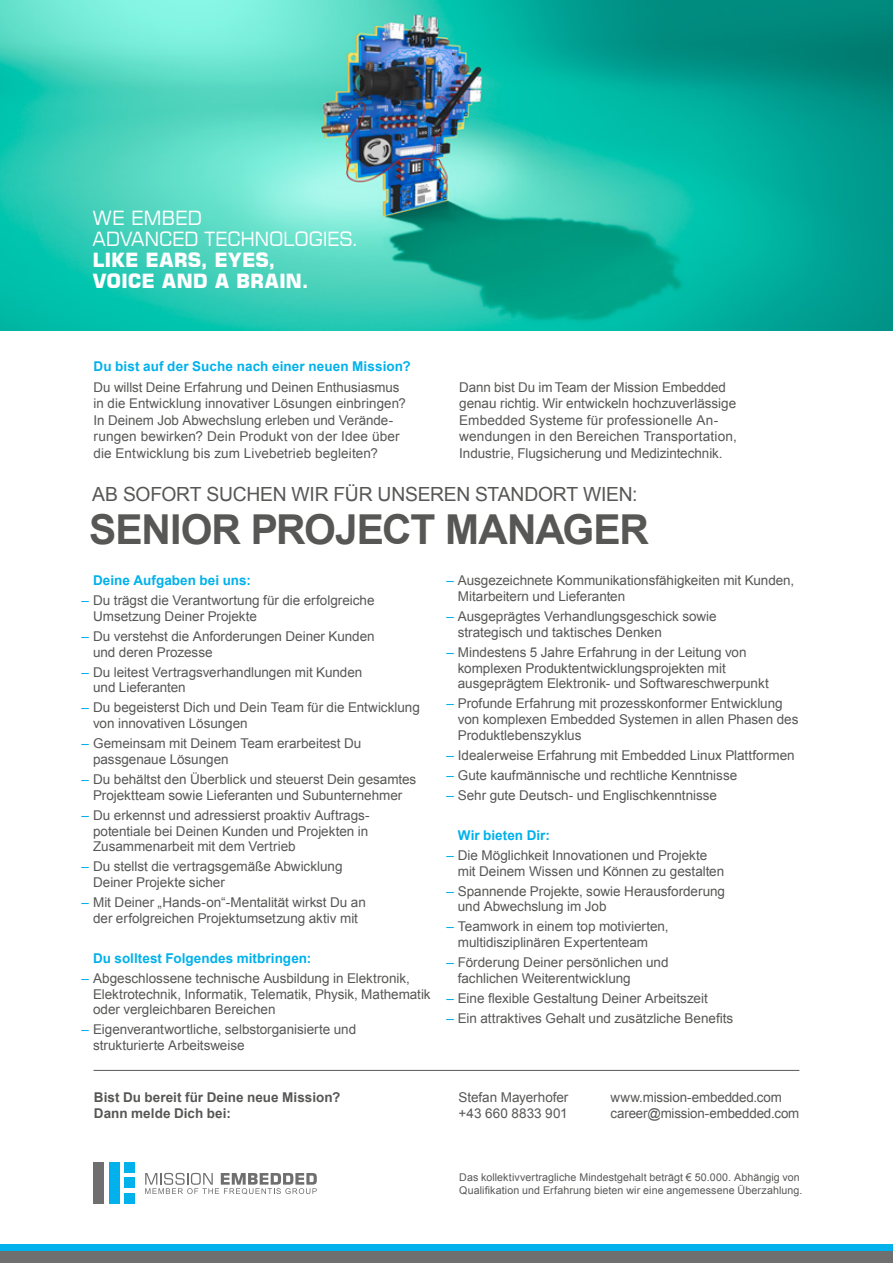
<style>
.page{position:relative;width:893px;height:1263px;background:#fff}
.page>*{position:absolute;margin:0;border:0;box-sizing:border-box;transform-origin:0 0}
.t1{font:700 41.25px "Arial";letter-spacing:-.025em;color:#575756}
.t2{font:19.5px "Arial";letter-spacing:-.015em;color:#575756}
.t3{font:700 19.5px/21px "Square 721 BT";color:#fff}
.t4{font:19.5px/21px "Square 721 BT";letter-spacing:-.01em;color:#fff}
.t5{font:13.65px/16.5px "Arial";letter-spacing:.01em;color:#575756}
.t6{font:13.5px/15.8px "Arial";letter-spacing:-.005em;color:#575756}
.t7{font:700 13.5px "Arial";letter-spacing:.005em;color:#00b1eb}
.t8{font:700 13.5px/16.5px "Arial";letter-spacing:.005em;color:#575756}
.t9{font:13.35px/16.5px "Arial";color:#575756}
.t10{font:10.65px/13.5px "Arial";letter-spacing:.01em;color:#575756}
.s1{color:#00b1eb}
</style>
<div class="page">
<img style="left:0;top:0;width:893px;height:331px">
<svg style="left:145px;top:1173px;width:172px;height:21px"></svg>
<div style="left:94px;top:1162px;width:10px;height:41px;background:#706f6f"></div>
<div style="left:109px;top:1162px;width:10px;height:41px;background:#00b1eb"></div>
<div style="left:124px;top:1162px;width:11px;height:10px;background:#00b1eb"></div>
<div style="left:124px;top:1178px;width:11px;height:10px;background:#00b1eb"></div>
<div style="left:124px;top:1193px;width:11px;height:10px;background:#00b1eb"></div>
<div style="left:0;top:1250px;width:893px;height:13px;background:#706f6f"></div>
<div style="left:0;top:1244px;width:893px;height:6px;background:#00b1eb"></div>
<hr style="left:94px;top:1070px;width:705px;height:1px;background:#575756">
<h2 class="t4" style="left:92px;top:208px;width:268px">WE EMBED<br>ADVANCED TECHNOLOGIES.</h2>
<h2 class="t3" style="left:92px;top:250px;width:218px">LIKE EARS, EYES,<br>VOICE AND A BRAIN.</h2>
<p class="t7" style="left:94px;top:357px;width:319px">Du bist auf der Suche nach einer neuen Mission?</p>
<p class="t9" style="left:94px;top:379px;width:314px">Du willst Deine Erfahrung und Deinen Enthusiasmus in die Entwicklung innovativer Lösungen einbringen?</p>
<p class="t6" style="left:94px;top:412px;width:308px;line-height:16.5px">In Deinem Job Abwechslung erleben und Verände&shy;rungen bewirken? Dein Produkt von der Idee über die Entwicklung bis zum Livebetrieb begleiten?</p>
<p class="t6" style="left:459px;top:379px;width:279px;line-height:16.5px">Dann bist Du im Team der Mission Embedded genau richtig. Wir entwickeln hochzuverlässige</p>
<p class="t5" style="left:459px;top:412px;width:279px">Embedded Systeme für professionelle An&shy;wendungen in den Bereichen Transportation,<br>Industrie, Flugsicherung und Medizintechnik.</p>
<h2 class="t2" style="left:92px;top:482px;width:547px">AB SOFORT SUCHEN WIR FÜR UNSEREN STANDORT WIEN:</h2>
<h1 class="t1" style="left:89px;top:503px;width:561px">SENIOR PROJECT MANAGER</h1>
<p class="t7" style="left:93px;top:571px;width:159px">Deine Aufgaben bei uns:</p>
<p class="t6" style="left:93px;top:593px;width:283px;text-indent:-11px"><span class="s1">–</span> Du trägst die Verantwortung für die erfolgreiche<br>Umsetzung Deiner Projekte</p>
<p class="t6" style="left:93px;top:628px;width:283px;text-indent:-11px"><span class="s1">–</span> Du verstehst die Anforderungen Deiner Kunden und deren Prozesse</p>
<p class="t6" style="left:93px;top:664px;width:271px;text-indent:-11px"><span class="s1">–</span> Du leitest Vertragsverhandlungen mit Kunden und Lieferanten</p>
<p class="t6" style="left:93px;top:700px;width:328px;text-indent:-11px"><span class="s1">–</span> Du begeisterst Dich und Dein Team für die Entwicklung von innovativen Lösungen</p>
<p class="t6" style="left:93px;top:736px;width:270px;text-indent:-11px"><span class="s1">–</span> Gemeinsam mit Deinem Team erarbeitest Du passgenaue Lösungen</p>
<p class="t6" style="left:82px;top:771px;width:336px;text-align:center"><span class="s1">–</span> Du behältst den Überblick und steuerst Dein gesamtes<br>Projektteam sowie Lieferanten und Subunternehmer</p>
<p class="t6" style="left:93px;top:807px;width:278px;text-align:justify;text-indent:-11px"><span class="s1">–</span> Du erkennst und adressierst proaktiv Auftrags&shy;potentiale bei Deinen Kunden und Projekten in Zusammenarbeit mit dem Vertrieb</p>
<p class="t6" style="left:93px;top:859px;width:251px;text-indent:-11px"><span class="s1">–</span> Du stellst die vertragsgemäße Abwicklung<br>Deiner Projekte sicher</p>
<p class="t6" style="left:82px;top:894px;width:286px;text-align:center"><span class="s1">–</span> Mit Deiner „Hands-on“-Mentalität wirkst Du an der erfolgreichen Projektumsetzung aktiv mit</p>
<p class="t7" style="left:93px;top:949px;width:220px">Du solltest Folgendes mitbringen:</p>
<p class="t6" style="left:93px;top:970px;width:339px;text-indent:-11px"><span class="s1">–</span> Abgeschlossene technische Ausbildung in Elektronik,<br>Elektrotechnik, Informatik, Telematik, Physik, Mathematik oder vergleichbaren Bereichen</p>
<p class="t6" style="left:93px;top:1022px;width:265px;text-indent:-11px"><span class="s1">–</span> Eigenverantwortliche, selbstorganisierte und strukturierte Arbeitsweise</p>
<p class="t6" style="left:458px;top:573px;width:338px;text-indent:-11px"><span class="s1">–</span> Ausgezeichnete Kommunikationsfähigkeiten mit Kunden,<br>Mitarbeitern und Lieferanten</p>
<p class="t6" style="left:458px;top:608px;width:260px;text-indent:-11px"><span class="s1">–</span> Ausgeprägtes Verhandlungsgeschick sowie strategisch und taktisches Denken</p>
<p class="t6" style="left:458px;top:644px;width:312px;text-indent:-11px"><span class="s1">–</span> Mindestens 5 Jahre Erfahrung in der Leitung von komplexen Produktentwicklungsprojekten mit ausgeprägtem Elektronik- und Softwareschwerpunkt</p>
<p class="t6" style="left:458px;top:696px;width:342px;text-indent:-11px"><span class="s1">–</span> Profunde Erfahrung mit prozesskonformer Entwicklung von komplexen Embedded Systemen in allen Phasen des<br>Produktlebenszyklus</p>
<p class="t6" style="left:446px;top:747px;width:350px"><span class="s1">–</span> Idealerweise Erfahrung mit Embedded Linux Plattformen</p>
<p class="t6" style="left:446px;top:767px;width:292px"><span class="s1">–</span> Gute kaufmännische und rechtliche Kenntnisse</p>
<p class="t6" style="left:446px;top:787px;width:272px"><span class="s1">–</span> Sehr gute Deutsch- und Englischkenntnisse</p>
<p class="t7" style="left:458px;top:826px;width:94px">Wir bieten Dir:</p>
<p class="t6" style="left:458px;top:847px;width:268px;text-indent:-11px"><span class="s1">–</span> Die Möglichkeit Innovationen und Projekte mit Deinem Wissen und Können zu gestalten</p>
<p class="t6" style="left:458px;top:883px;width:269px;text-indent:-11px"><span class="s1">–</span> Spannende Projekte, sowie Herausforderung und Abwechslung im Job</p>
<p class="t6" style="left:458px;top:919px;width:212px;text-indent:-11px"><span class="s1">–</span> Teamwork in einem top motivierten, multidisziplinären Expertenteam</p>
<p class="t6" style="left:458px;top:955px;width:212px;text-indent:-11px"><span class="s1">–</span> Förderung Deiner persönlichen und fachlichen Weiterentwicklung</p>
<p class="t6" style="left:446px;top:990px;width:263px"><span class="s1">–</span> Eine flexible Gestaltung Deiner Arbeitszeit</p>
<p class="t6" style="left:446px;top:1010px;width:288px"><span class="s1">–</span> Ein attraktives Gehalt und zusätzliche Benefits</p>
<p class="t8" style="left:94px;top:1089px;width:248px">Bist Du bereit für Deine neue Mission?<br>Dann melde Dich bei:</p>
<p class="t6" style="left:610px;top:1089px;width:190px;line-height:16.5px">www.mission-embedded.com career@mission-embedded.com</p>
<p class="t6" style="left:459px;top:1089px;width:111px;line-height:16.5px">Stefan Mayerhofer +43 660 8833 901</p>
<p class="t10" style="left:459px;top:1170px;width:345px">Das kollektivvertragliche Mindestgehalt beträgt € 50.000. Abhängig von<br>Qualifikation und Erfahrung bieten wir eine angemessene Überzahlung.</p>
</div>
